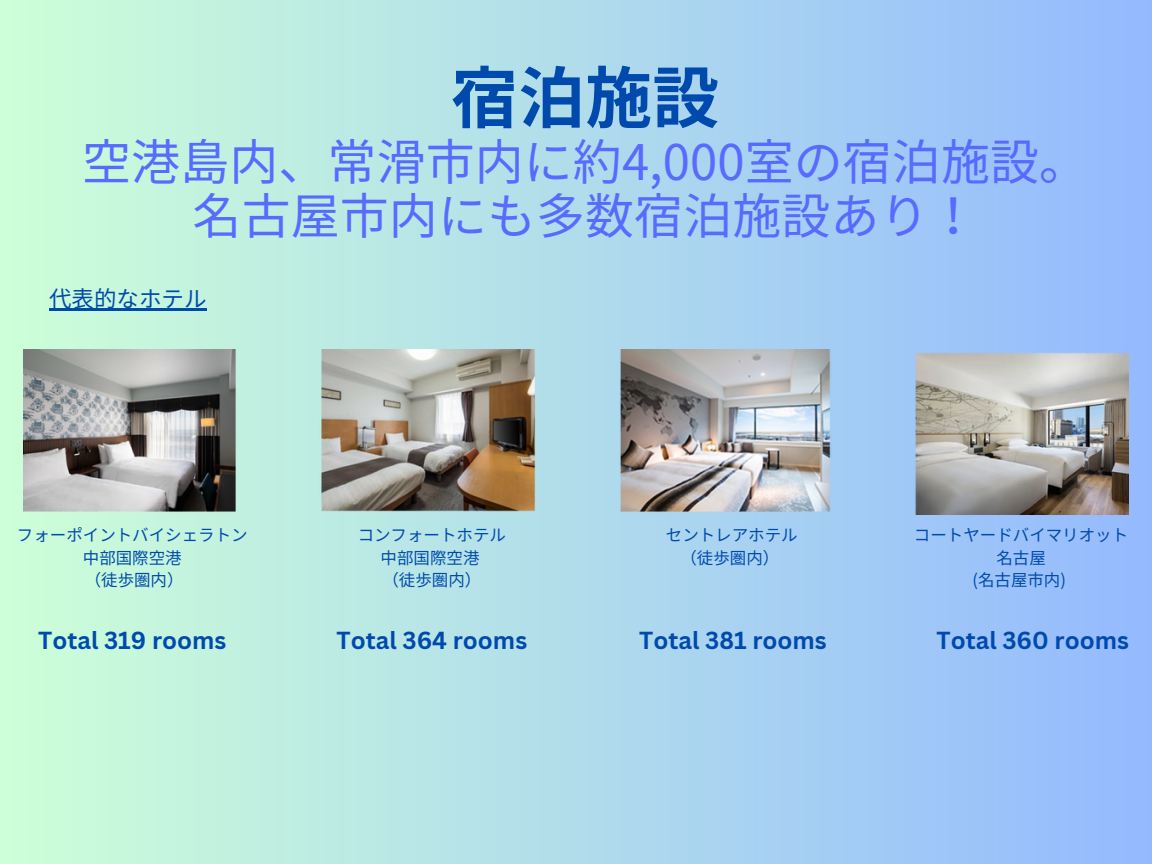
<style>
.page{position:relative;width:1152px;height:864px;background:#fff}
.page>*{position:absolute;margin:0;border:0;box-sizing:border-box;transform-origin:0 0}
.t1{font:700 67.05px "Noto Sans JP";color:#004aad}
.t2{font:49.05px "Noto Sans JP";color:#596aff}
.t3{font:700 24px "Canva Sans";color:#004aad}
.t4{font:22.5px "Noto Sans JP";color:#004aad}
.t5{font:16.5px "Noto Sans JP";color:#004aad}
</style>
<div class="page">
<div style="left:0;top:0;width:1152px;height:864px;background:linear-gradient(to right,#cdffd8,#94b9fe)"></div>
<img style="left:24px;top:350px;width:1104px;height:164px">
<hr style="left:49px;top:308px;width:158px;height:3px;background:#004aad">
<p class="t1" style="left:451px;top:45px;width:270px">宿泊施設</p>
<p class="t2" style="left:82px;top:123px;width:1008px">空港島内、常滑市内に約4,000室の宿泊施設。</p>
<p class="t2" style="left:193px;top:177px;width:787px">名古屋市内にも多数宿泊施設あり！</p>
<p class="t4" style="left:49px;top:281px;width:159px">代表的なホテル</p>
<p class="t5" style="left:17px;top:522px;width:232px">フォーポイントバイシェラトン</p>
<p class="t5" style="left:83px;top:545px;width:100px">中部国際空港</p>
<p class="t5" style="left:85px;top:567px;width:100px">（徒歩圏内）</p>
<p class="t3" style="left:38px;top:623px;width:190px">Total 319 rooms</p>
<p class="t5" style="left:358px;top:522px;width:150px">コンフォートホテル</p>
<p class="t5" style="left:381px;top:545px;width:100px">中部国際空港</p>
<p class="t5" style="left:382px;top:567px;width:100px">（徒歩圏内）</p>
<p class="t5" style="left:666px;top:522px;width:133px">セントレアホテル</p>
<p class="t5" style="left:680px;top:545px;width:100px">（徒歩圏内）</p>
<p class="t5" style="left:914px;top:522px;width:216px">コートヤードバイマリオット</p>
<p class="t5" style="left:996px;top:545px;width:51px">名古屋</p>
<p class="t5" style="left:972px;top:567px;width:95px">(名古屋市内)</p>
<p class="t3" style="left:337px;top:623px;width:192px">Total 364 rooms</p>
<p class="t3" style="left:639px;top:623px;width:189px">Total 381 rooms</p>
<p class="t3" style="left:936px;top:623px;width:194px">Total 360 rooms</p>
</div>
